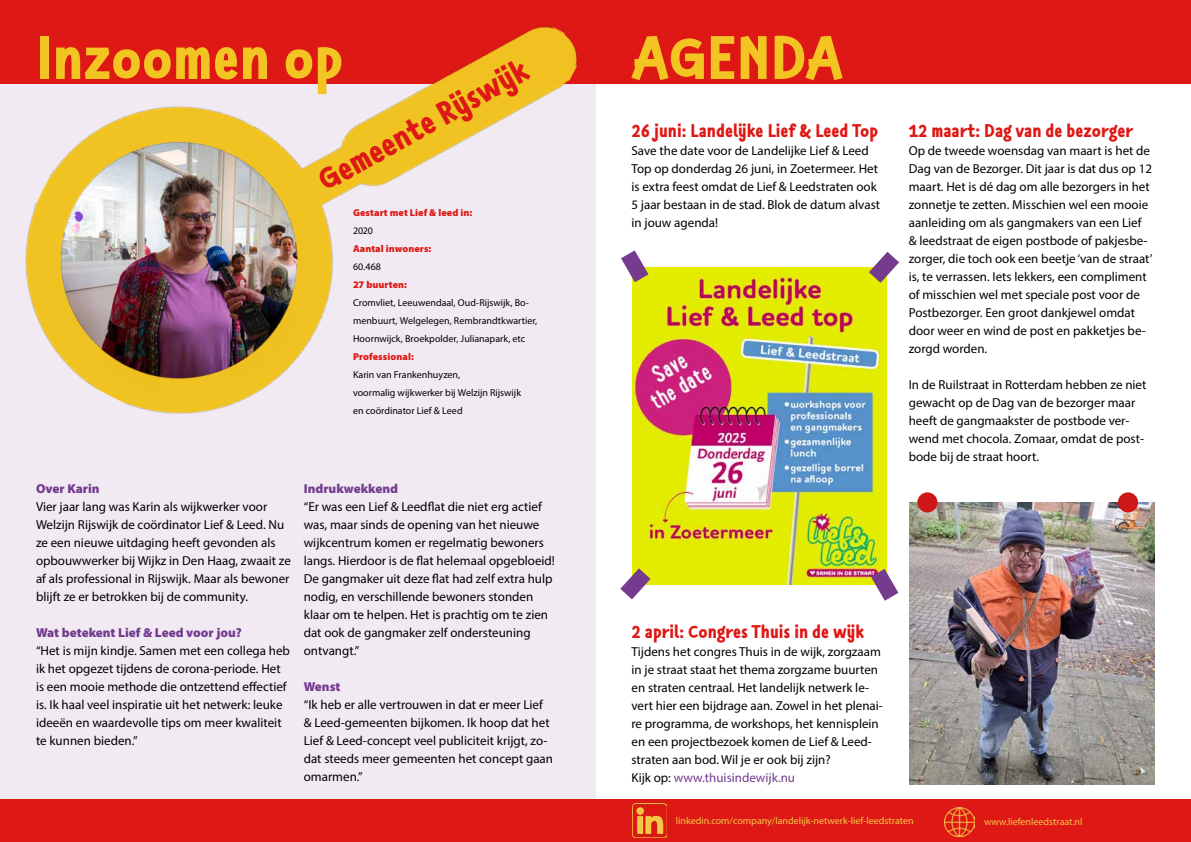
<style>
.page{position:relative;width:1191px;height:842px;background:#fff}
.page>*{position:absolute;margin:0;border:0;box-sizing:border-box;transform-origin:0 0}
.t1{font:900 60px "Tilburgs Ans";color:#f3c523}
.t2{font:900 32px "Tilburgs Ans";color:#de1814}
.t3{font:900 18px "Tilburgs Ans";color:#de1814}
.t4{font:13px/18px "Myriad Pro";color:#000}
.t5{font:900 13px "Myriad Pro";color:#743b8f}
.t6{font:10px/18px "Myriad Pro";color:#000}
.t7{font:10px "Myriad Pro";color:#f3c746}
.t8{font:900 10px "Myriad Pro";letter-spacing:.01em;color:#de1814}
.s1{color:#743b8f}
</style>
<div class="page">
<div style="left:0;top:22px;width:595px;height:820px;background:#f1eaf3"></div>
<div style="left:0;top:0;width:1190px;height:83px;background:#de1814"></div>
<div style="left:0;top:799px;width:1191px;height:43px;background:#de1814"></div>
<img style="left:632px;top:803px;width:34px;height:35px">
<img style="left:944px;top:807px;width:30px;height:30px">
<img style="left:0;top:26px;width:588px;height:388px">
<img style="left:632px;top:267px;width:254px;height:317px">
<img style="left:909px;top:502px;width:245px;height:283px">
<svg style="left:621px;top:250px;width:27px;height:32px"></svg>
<svg style="left:871px;top:569px;width:27px;height:32px"></svg>
<svg style="left:869px;top:252px;width:30px;height:31px"></svg>
<svg style="left:620px;top:568px;width:30px;height:31px"></svg>
<div style="left:1118px;top:492px;width:20px;height:20px;background:#cd1719;border-radius:50%"></div>
<div style="left:917px;top:492px;width:20px;height:20px;background:#cd1719;border-radius:50%"></div>
<h1 class="t1" style="left:36px;top:14px;width:309px">Inzoomen op</h1>
<h1 class="t1" style="left:631px;top:14px;width:214px">AGENDA</h1>
<h2 class="t2" style="left:309px;top:161px;width:237px;rotate:-29deg">Gemeente Rij swij k</h2>
<h3 class="t3" style="left:631px;top:117px;width:248px">26 juni: Landelijke Lief &amp; Leed Top</h3>
<p class="t4" style="left:631px;top:141px;width:250px">Save the date voor de Landelijke Lief &amp; Leed Top op donderdag 26 juni, in Zoetermeer. Het is extra feest omdat de Lief &amp; Leedstraten ook 5 jaar bestaan in de stad. Blok de datum alvast in jouw agenda!</p>
<p class="t8" style="left:353px;top:206px;width:121px">Gestart met Lief &amp; leed in:</p>
<p class="t6" style="left:353px;top:222px;width:22px">2020</p>
<p class="t8" style="left:353px;top:242px;width:80px">Aantal inwoners:</p>
<p class="t6" style="left:353px;top:258px;width:29px">60.468</p>
<p class="t8" style="left:353px;top:278px;width:56px">27 buurten:</p>
<p class="t6" style="left:353px;top:294px;width:186px">Cromvliet, Leeuwendaal, Oud-Rijswijk, Bo&shy;menbuurt, Welgelegen, Rembrandtkwartier,<br>Hoornwijck, Broekpolder, Julianapark, etc</p>
<p class="t8" style="left:353px;top:350px;width:62px">Professional:</p>
<p class="t6" style="left:353px;top:366px;width:169px">Karin van Frankenhuyzen,<br>voormalig wijkwerker bij Welzijn Rijswijk en coördinator Lief &amp; Leed</p>
<p class="t5" style="left:36px;top:480px;width:65px">Over Karin</p>
<p class="t4" style="left:36px;top:497px;width:256px">Vier jaar lang was Karin als wijkwerker voor Welzijn Rijswijk de coördinator Lief &amp; Leed. Nu ze een nieuwe uitdaging heeft gevonden als opbouwwerker bij Wijkz in Den Haag, zwaait ze af als professional in Rijswijk. Maar als bewoner blijft ze er betrokken bij de community.</p>
<p class="t5" style="left:36px;top:624px;width:207px">Wat betekent Lief &amp; Leed voor jou?</p>
<p class="t4" style="left:36px;top:641px;width:255px">“Het is mijn kindje. Samen met een collega heb ik het opgezet tijdens de corona-periode. Het is een mooie methode die ontzettend effectief is. Ik haal veel inspiratie uit het netwerk: leuke ideeën en waardevolle tips om meer kwaliteit te kunnen bieden.”</p>
<p class="t5" style="left:304px;top:480px;width:96px">Indrukwekkend</p>
<p class="t4" style="left:304px;top:497px;width:253px">“Er was een Lief &amp; Leedflat die niet erg actief was, maar sinds de opening van het nieuwe wijkcentrum komen er regelmatig bewoners langs. Hierdoor is de flat helemaal opgebloeid!<br>De gangmaker uit deze flat had zelf extra hulp nodig, en verschillende bewoners stonden klaar om te helpen. Het is prachtig om te zien dat ook de gangmaker zelf ondersteuning ontvangt.”</p>
<p class="t5" style="left:304px;top:678px;width:38px">Wenst</p>
<p class="t4" style="left:304px;top:695px;width:251px">“Ik heb er alle vertrouwen in dat er meer Lief &amp; Leed-gemeenten bijkomen. Ik hoop dat het Lief &amp; Leed-concept veel publiciteit krijgt, zo&shy;dat steeds meer gemeenten het concept gaan omarmen.”</p>
<h3 class="t3" style="left:631px;top:618px;width:234px">2 april: Congres Thuis in de wijk</h3>
<p class="t4" style="left:631px;top:642px;width:253px">Tijdens het congres Thuis in de wijk, zorgzaam in je straat staat het thema zorgzame buurten en straten centraal. Het landelijk netwerk le&shy;vert hier een bijdrage aan. Zowel in het plenai&shy;re programma, de workshops, het kennisplein en een projectbezoek komen de Lief &amp; Leed&shy;straten aan bod. Wil je er ook bij zijn?<br>Kijk op: <span class="s1">www.thuisindewijk.nu</span></p>
<h3 class="t3" style="left:908px;top:117px;width:226px">12 maart: Dag van de bezorger</h3>
<p class="t4" style="left:908px;top:141px;width:245px">Op de tweede woensdag van maart is het de Dag van de Bezorger. Dit jaar is dat dus op 12 maart. Het is dé dag om alle bezorgers in het zonnetje te zetten. Misschien wel een mooie aanleiding om als gangmakers van een Lief &amp; leedstraat de eigen postbode of pakjesbe&shy;zorger, die toch ook een beetje ‘van de straat’ is, te verrassen. Iets lekkers, een compliment of misschien wel met speciale post voor de Postbezorger. Een groot dankjewel omdat door weer en wind de post en pakketjes be&shy;zorgd worden.</p>
<p class="t4" style="left:908px;top:375px;width:239px">In de Ruilstraat in Rotterdam hebben ze niet gewacht op de Dag van de bezorger maar heeft de gangmaakster de postbode ver&shy;wend met chocola. Zomaar, omdat de post&shy;bode bij de straat hoort.</p>
<p class="t7" style="left:676px;top:814px;width:239px">linkedin.com/company/landelijk-netwerk-lief-leedstraten</p>
<p class="t7" style="left:984px;top:815px;width:100px">www.liefenleedstraat.nl</p>
</div>
